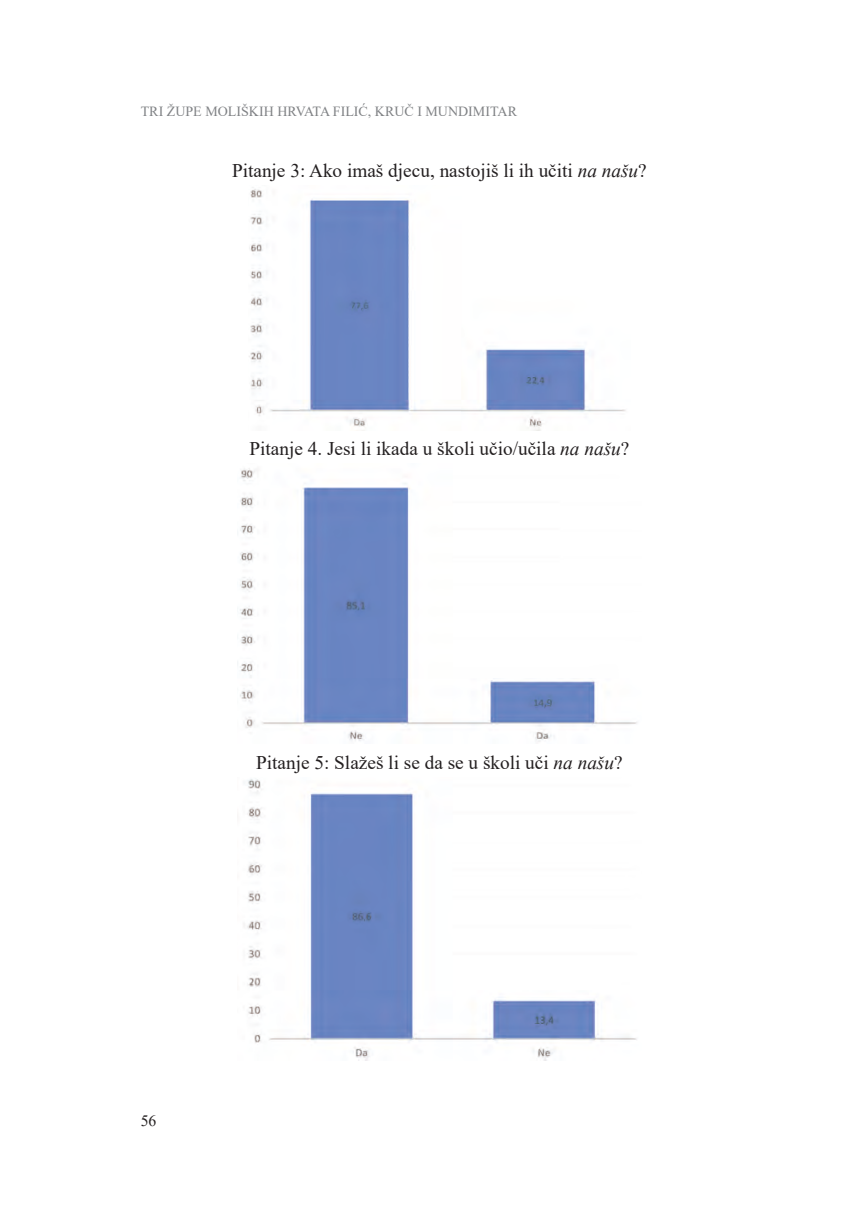
<style>
.page{position:relative;width:849px;height:1221px;background:#fff}
.page>*{position:absolute;margin:0;border:0;box-sizing:border-box;transform-origin:0 0}
.body_txt{font:19.25px "Times New Roman";color:#231f20}
.t1{font:15.75px "Times New Roman";color:#231f20}
.t2{font:14px "Times New Roman";color:#808285}
.s1{font-style:italic}
</style>
<div class="page">
<img style="left:249px;top:187px;width:377px;height:243px">
<img style="left:237px;top:468px;width:400px;height:274px">
<img style="left:244px;top:779px;width:393px;height:281px">
<p class="t2" style="left:141px;top:101px;width:377px">TRI ŽUPE MOLIŠKIH HRVATA FILIĆ, KRUČ I MUNDIMITAR</p>
<p class="body_txt" style="left:232px;top:157px;width:416px">Pitanje 3: Ako imaš djecu, nastojiš li ih učiti <span class="s1">na našu</span>?</p>
<p class="body_txt" style="left:249px;top:435px;width:381px">Pitanje 4. Jesi li ikada u školi učio/učila <span class="s1">na našu</span>?</p>
<p class="body_txt" style="left:256px;top:748px;width:368px">Pitanje 5: Slažeš li se da se u školi uči <span class="s1">na našu</span>?</p>
<p class="t1" style="left:141px;top:1109px;width:17px">56</p>
</div>
